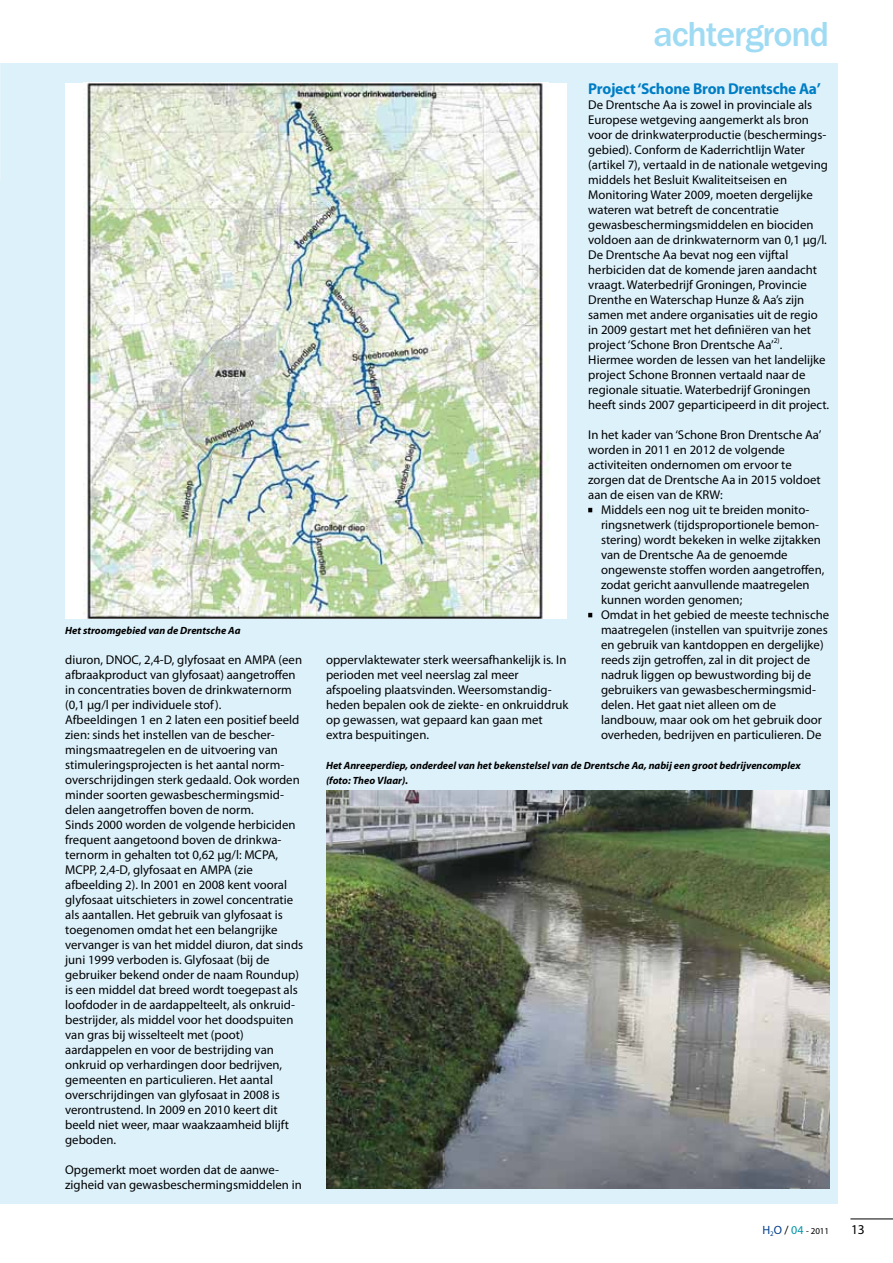
<style>
.page{position:relative;width:893px;height:1263px;background:#fff}
.page>*{position:absolute;margin:0;border:0;box-sizing:border-box;transform-origin:0 0}
.t1{font:500 36px "ITC Franklin Gothic Std";letter-spacing:-.03em;color:#a0dbf4}
.t2{font:700 15.75px "Myriad Pro";letter-spacing:-.015em;color:#007ec4}
.t3{font:13.5px "Myriad Pro";color:#000}
.t4{font:12.75px/15px "Myriad Pro";color:#000}
.t5{font:italic 700 10.5px/15px "Myriad Pro";color:#000}
.t6{font:9px "Myriad Pro";color:#000}
.s1{font-family:"ITC Franklin Gothic Std Hvy";font-size:6.75px}
.s2{font-size:12px;color:#003f8a}
.s3{font-size:12px}
.s4{font-size:12px;color:#0094a8}
</style>
<div class="page">
<div style="left:0;top:64px;width:838px;height:1140px;background:#ddf1fb"></div>
<hr style="left:850px;top:1219px;width:43px;height:1px;background:#000">
<svg style="left:588px;top:508px;width:4px;height:4px"></svg>
<svg style="left:588px;top:613px;width:4px;height:4px"></svg>
<div style="left:65px;top:83px;width:502px;height:536px;background:#fff"></div>
<img style="left:84px;top:83px;width:464px;height:536px">
<img style="left:326px;top:791px;width:503px;height:398px">
<p class="t5" style="left:65px;top:622px;width:177px">Het stroomgebied van de Drentsche Aa</p>
<p class="t4" style="left:65px;top:652px;width:240px;text-indent:74px">, 2,4-D, glyfosaat en AMPA (een afbraakproduct van glyfosaat) aangetroffen in concentraties boven de drinkwaternorm (0,1 µg/l per individuele stof).<br>Afbeeldingen 1 en 2 laten een positief beeld zien: sinds het instellen van de bescher&shy;mingsmaatregelen en de uitvoering van stimuleringsprojecten is het aantal norm&shy;overschrijdingen sterk gedaald. Ook worden minder soorten gewasbeschermingsmid&shy;delen aangetroffen boven de norm.<br>Sinds 2000 worden de volgende herbiciden frequent aangetoond boven de drinkwa&shy;ternorm in gehalten tot 0,62 µg/l: MCPA, MCPP, 2,4-D, glyfosaat en AMPA (zie afbeelding 2). I n 2001 en 2008 kent vooral glyfosaat uitschieters in zowel concentratie als aantallen. Het gebruik van glyfosaat is toegenomen omdat het een belangrijke vervanger is van het middel diuron, dat sinds juni 1999 verboden is. Glyfosaat (bij de gebruiker bekend onder de naam Roundup) is een middel dat breed wordt toegepast als loofdoder in de aardappelteelt, als onkruid&shy;bestrijder, als middel voor het doodspuiten van gras bij wisselteelt met (poot) aardappelen en voor de bestrijding van onkruid op verhardingen door bedrijven, gemeenten en particulieren. Het aantal overschrijdingen van glyfosaat in 2008 is verontrustend. I n 2009 en 2010 keert dit beeld niet weer, maar waakzaamheid blijft geboden.</p>
<p class="t4" style="left:65px;top:1162px;width:238px">Opgemerkt moet worden dat de aanwe&shy;zigheid van gewasbeschermingsmiddelen in</p>
<p class="t4" style="left:65px;top:652px;width:50px">diuron, DNOC</p>
<p class="t4" style="left:326px;top:652px;width:244px">oppervlaktewater sterk weersafhankelijk is. I n perioden met veel neerslag zal meer afspoeling plaatsvinden. Weersomstandig&shy;heden bepalen ook de ziekte- en onkruiddruk op gewassen, wat gepaard kan gaan met extra bespuitingen.</p>
<h1 class="t1" style="left:653px;top:14px;width:177px">achtergrond</h1>
<p class="t2" style="left:588px;top:78px;width:234px">Project ‘Schone Bron Drentsche Aa’</p>
<p class="t4" style="left:588px;top:97px;width:242px">De Drentsche Aa is zowel in provinciale als Europese wetgeving aangemerkt als bron voor de drinkwaterproductie (beschermings&shy;gebied). Conform de Kaderrichtlijn Water (artikel 7), vertaald in de nationale wetgeving middels het Besluit Kwaliteitseisen en Monitoring Water 2009, moeten dergelijke wateren wat betreft de concentratie gewasbeschermingsmiddelen en biociden voldoen aan de drinkwaternorm van 0,1 µg/l.<br>De Drentsche Aa bevat nog een vijftal herbiciden dat de komende jaren aandacht vraagt. Waterbedrijf Groningen, Provincie Drenthe en Waterschap Hunze &amp; Aa’s zijn samen met andere organisaties uit de regio in 2009 gestart met het definiëren van het project ‘Schone Bron Drentsche Aa’<sup>2)</sup>.<br>H iermee worden de lessen van het landelijke project Schone Bronnen vertaald naar de regionale situatie. Waterbedrijf Groningen heeft sinds 2007 geparticipeerd in dit project.</p>
<p class="t4" style="left:588px;top:427px;width:235px">I n het kader van ‘Schone Bron Drentsche Aa’ worden in 2011 en 2012 de volgende activiteiten ondernomen om ervoor te zorgen dat de Drentsche Aa in 2015 voldoet aan de eisen van de KRW:</p>
<p class="t4" style="left:601px;top:502px;width:225px;text-indent:-13px"><span class="s1">•</span> Middels een nog uit te breiden monito&shy;ringsnetwerk (tijdsproportionele bemon&shy;stering) wordt bekeken in welke zijtakken van de Drentsche Aa de genoemde ongewenste stoffen worden aangetroffen, zodat gericht aanvullende maatregelen kunnen worden genomen;</p>
<p class="t4" style="left:601px;top:607px;width:230px;text-indent:-13px"><span class="s1">•</span> Omdat in het gebied de meeste technische maatregelen (instellen van spuitvrije zones en gebruik van kantdoppen en dergelijke) reeds zijn getroffen, zal in dit project de nadruk liggen op bewustwording bij de gebruikers van gewasbeschermingsmid&shy;delen. Het gaat niet alleen om de landbouw, maar ook om het gebruik door overheden, bedrijven en particulieren. De</p>
<p class="t5" style="left:326px;top:757px;width:476px">Het Anreeperdiep, onderdeel van het bekenstelsel van de Drentsche Aa, nabij een groot bedrijvencomplex (foto: Theo Vlaar).</p>
<p class="t6" style="left:762px;top:1225px;width:68px"><span class="s2">H</span> <sub>2</sub><span class="s2">O</span> <span class="s3">/</span> <span class="s4">04</span> - 2011</p>
<p class="t3" style="left:851px;top:1221px;width:15px">13</p>
</div>
